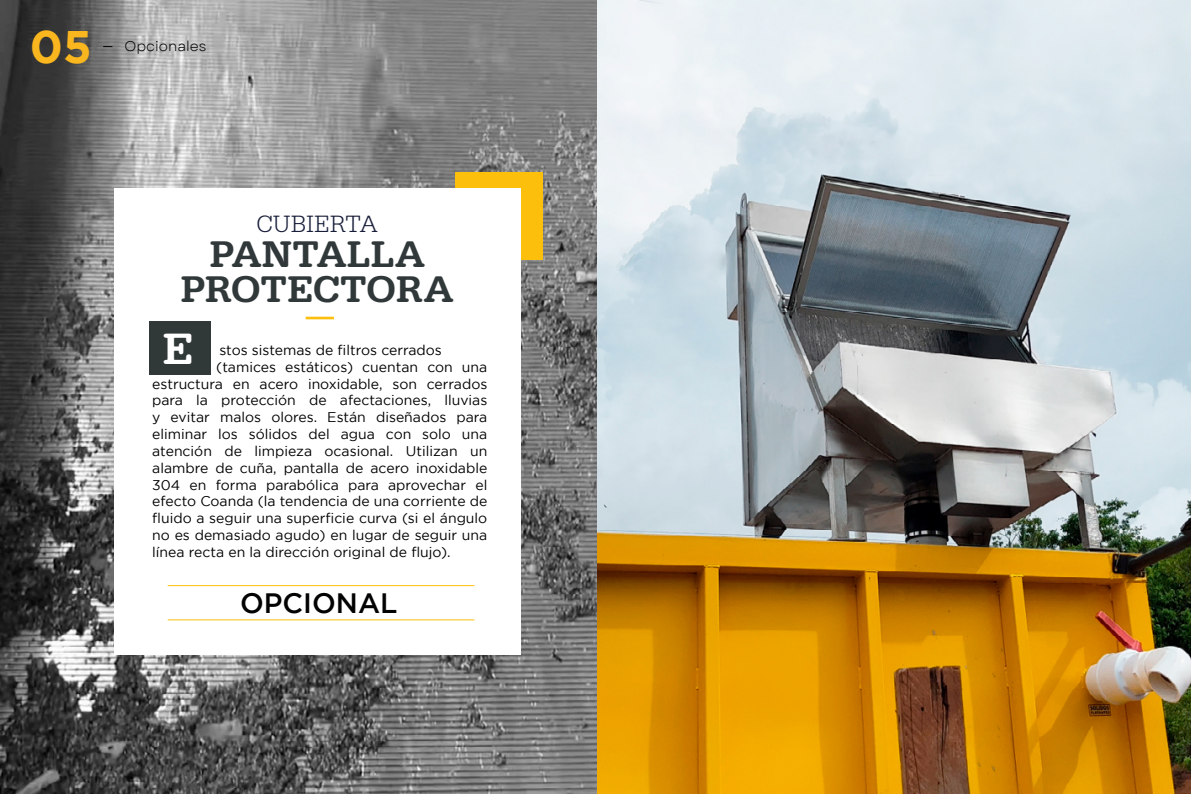
<style>
.page{position:relative;width:1191px;height:794px;background:#fff}
.page>*{position:absolute;margin:0;border:0;box-sizing:border-box;transform-origin:0 0}
.t1{font:700 45.5px "Gotham";color:#fab61e}
.t2{font:500 45.5px "FP Typewriter DEMO";color:#fff}
.t3{font:500 38.5px/35px "FP Typewriter DEMO";color:#303839;text-align:center}
.t4{font:500 28px "Gotham";color:#020203}
.t5{font:300 24.5px "FP Typewriter DEMO";color:#191f3a}
.t6{font:14px "Gotham";color:#000}
.t7{font:14px "Garet";color:#020203}
</style>
<div class="page">
<img style="left:0;top:0;width:1191px;height:794px">
<div style="left:455px;top:172px;width:87px;height:88px;background:#fcc00c"></div>
<div style="left:114px;top:189px;width:406px;height:466px;background:#fff"></div>
<hr style="left:306px;top:317px;width:28px;height:2px;background:#fcc00c">
<div style="left:149px;top:321px;width:62px;height:54px;background:#313838"></div>
<hr style="left:168px;top:585px;width:306px;height:1px;background:#fcc00c">
<hr style="left:168px;top:619px;width:306px;height:1px;background:#fcc00c">
<h1 class="t1" style="left:30px;top:21px;width:63px">05</h1>
<p class="t7" style="left:125px;top:38px;width:83px">Opcionales</p>
<h3 class="t5" style="left:256px;top:210px;width:123px">CUBIERTA</h3>
<h2 class="t3" style="left:181px;top:238px;width:275px">PANTALLA<br>PROTECTORA</h2>
<h1 class="t2" style="left:162px;top:322px;width:33px">E</h1>
<p class="t6" style="left:219px;top:342px;width:224px">stos sistemas de filtros cerrados</p>
<p class="t6" style="left:216px;top:359px;width:272px">(tamices estáticos) cuentan con una</p>
<p class="t6" style="left:152px;top:376px;width:336px">estructura en acero inoxidable, son cerrados</p>
<p class="t6" style="left:152px;top:393px;width:336px">para la protección de afectaciones, lluvias</p>
<p class="t6" style="left:152px;top:409px;width:336px">y evitar malos olores. Están diseñados para</p>
<p class="t6" style="left:152px;top:426px;width:336px">eliminar los sólidos del agua con solo una</p>
<p class="t6" style="left:152px;top:443px;width:336px">atención de limpieza ocasional. Utilizan un</p>
<p class="t6" style="left:152px;top:460px;width:336px">alambre de cuña, pantalla de acero inoxidable</p>
<p class="t6" style="left:152px;top:477px;width:336px">304 en forma parabólica para aprovechar el</p>
<p class="t6" style="left:152px;top:493px;width:336px">efecto Coanda (la tendencia de una corriente de</p>
<p class="t6" style="left:152px;top:510px;width:336px">fluido a seguir una superficie curva (si el ángulo</p>
<p class="t6" style="left:152px;top:527px;width:336px">no es demasiado agudo) en lugar de seguir una</p>
<p class="t6" style="left:152px;top:544px;width:300px">línea recta en la dirección original de flujo).</p>
<h3 class="t4" style="left:240px;top:587px;width:159px">OPCIONAL</h3>
</div>
